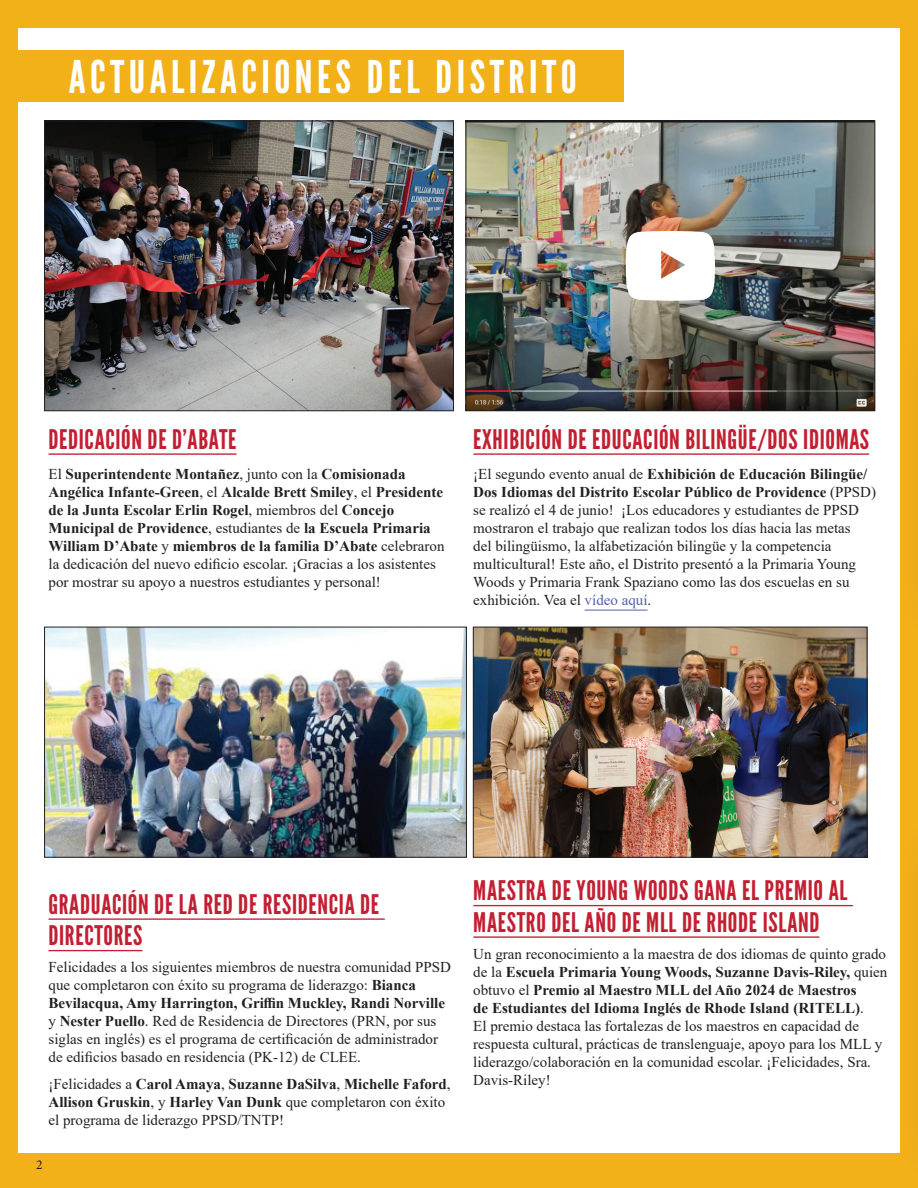
<style>
.page{position:relative;width:918px;height:1188px;background:#f3b119}
.page>*{position:absolute;margin:0;border:0;box-sizing:border-box;transform-origin:0 0}
.t1{font:45px "League Gothic";letter-spacing:.1em;color:#fff}
.t2{font:27px/31.5px "League Gothic";letter-spacing:.025em;color:#c31f32}
.t3{font:15px/18px "Times New Roman";color:#231f20}
.t4{font:700 15px/18px "Times New Roman";color:#231f20}
.t5{font:13.5px "Minion Pro";color:#231f20}
.s1{font-weight:400}
.s2{font-weight:700}
.s3{color:#535fab}
</style>
<div class="page">
<div style="left:19px;top:28px;width:881px;height:1125px;background:#fff"></div>
<div style="left:896px;top:296px;width:22px;height:362px;background:#231f20;opacity:.3"></div>
<div style="left:896px;top:798px;width:22px;height:390px;background:#231f20;opacity:.3"></div>
<hr style="left:49px;top:453px;width:188px;height:2px;background:#c31f32">
<hr style="left:49px;top:918px;width:336px;height:2px;background:#c31f32">
<hr style="left:49px;top:950px;width:93px;height:1px;background:#c31f32">
<hr style="left:473px;top:453px;width:396px;height:2px;background:#c31f32">
<hr style="left:585px;top:610px;width:63px;height:1px;background:#535fab">
<hr style="left:473px;top:905px;width:380px;height:1px;background:#c31f32">
<hr style="left:473px;top:936px;width:346px;height:2px;background:#c31f32">
<img style="left:46px;top:629px;width:419px;height:227px">
<div style="left:44px;top:627px;width:423px;height:231px;border:1px solid #231f20"></div>
<img style="left:475px;top:629px;width:390px;height:227px">
<div style="left:473px;top:627px;width:394px;height:231px;border:1px solid #231f20"></div>
<img style="left:46px;top:123px;width:406px;height:286px">
<div style="left:44px;top:121px;width:410px;height:290px;border:1px solid #231f20"></div>
<img style="left:468px;top:123px;width:405px;height:286px">
<div style="left:466px;top:121px;width:409px;height:290px;border:1px solid #231f20"></div>
<svg style="left:626px;top:231px;width:89px;height:70px"></svg>
<div style="left:0;top:50px;width:624px;height:52px;background:#f3b119"></div>
<h1 class="t1" style="left:69px;top:51px;width:510px">ACTUALIZACIONES DEL DISTRITO</h1>
<h2 class="t2" style="left:49px;top:423px;width:190px">DEDICACIÓN DE D’ABATE</h2>
<p class="t4" style="left:49px;top:464px;width:398px"><span class="s1">El</span> Superintendente Montañez<span class="s1">, junto con la</span> Comisionada Angélica Infante-Green<span class="s1">, el</span> Alcalde Brett Smiley<span class="s1">, el</span> Presidente de la Junta Escolar Erlin Rogel<span class="s1">, miembros del</span> Concejo Municipal de Providence<span class="s1">, estudiantes de</span> la Escuela Primaria William D’Abate <span class="s1">y</span> miembros de la familia D’Abate <span class="s1">celebraron la dedicación del nuevo edificio escolar. ¡Gracias a los asistentes por mostrar su apoyo a nuestros estudiantes y personal!</span></p>
<h2 class="t2" style="left:473px;top:423px;width:397px">EXHIBICIÓN DE EDUCACIÓN BILINGÜE/DOS IDIOMAS</h2>
<p class="t3" style="left:473px;top:464px;width:404px">¡El segundo evento anual de <span class="s2">Exhibición de Educación Bilingüe/ Dos Idiomas del Distrito Escolar Público de Providence</span> (PPSD) se realizó el 4 de junio! ¡Los educadores y estudiantes de PPSD mostraron el trabajo que realizan todos los días hacia las metas<br>del bilingüismo, la alfabetización bilingüe y la competencia multicultural! Este año, el Distrito presentó a la Primaria Young Woods y Primaria Frank Spaziano como las dos escuelas en su exhibición. Vea el <span class="s3">vídeo aquí</span>.</p>
<h2 class="t2" style="left:49px;top:888px;width:332px">GRADUACIÓN DE LA RED DE RESIDENCIA DE<br>DIRECTORES</h2>
<p class="t3" style="left:49px;top:958px;width:404px">Felicidades a los siguientes miembros de nuestra comunidad PPSD que completaron con éxito su programa de liderazgo: <span class="s2">Bianca Bevilacqua, Amy Harrington, Griffin Muckley, Randi Norville </span>y <span class="s2">Nester Puello</span>. Red de Residencia de Directores (PRN, por sus siglas en inglés) es el programa de certificación de administrador de edificios basado en residencia (PK-12) de CLEE.</p>
<p class="t3" style="left:49px;top:1075px;width:404px">¡Felicidades a <span class="s2">Carol Amaya</span>, <span class="s2">Suzanne DaSilva</span>, <span class="s2">Michelle Faford</span>,<br><span class="s2">Allison Gruskin</span>, y <span class="s2">Harley Van Dunk</span> que completaron con éxito el programa de liderazgo PPSD/TNTP!</p>
<p class="t5" style="left:36px;top:1155px;width:8px">2</p>
<h2 class="t2" style="left:473px;top:875px;width:376px">MAESTRA DE YOUNG WOODS GANA EL PREMIO AL<br>MAESTRO DEL AÑO DE MLL DE RHODE ISLAND</h2>
<p class="t3" style="left:473px;top:944px;width:416px">Un gran reconocimiento a la maestra de dos idiomas de quinto grado de la <span class="s2">Escuela Primaria Young Woods, Suzanne Davis-Riley,</span> quien obtuvo el <span class="s2">Premio al Maestro MLL del Año 2024 de Maestros<br>de Estudiantes del Idioma Inglés de Rhode Island (RITELL)</span>.<br>El premio destaca las fortalezas de los maestros en capacidad de respuesta cultural, prácticas de translenguaje, apoyo para los MLL y liderazgo/colaboración en la comunidad escolar. ¡Felicidades, Sra.<br>Davis-Riley!</p>
</div>
